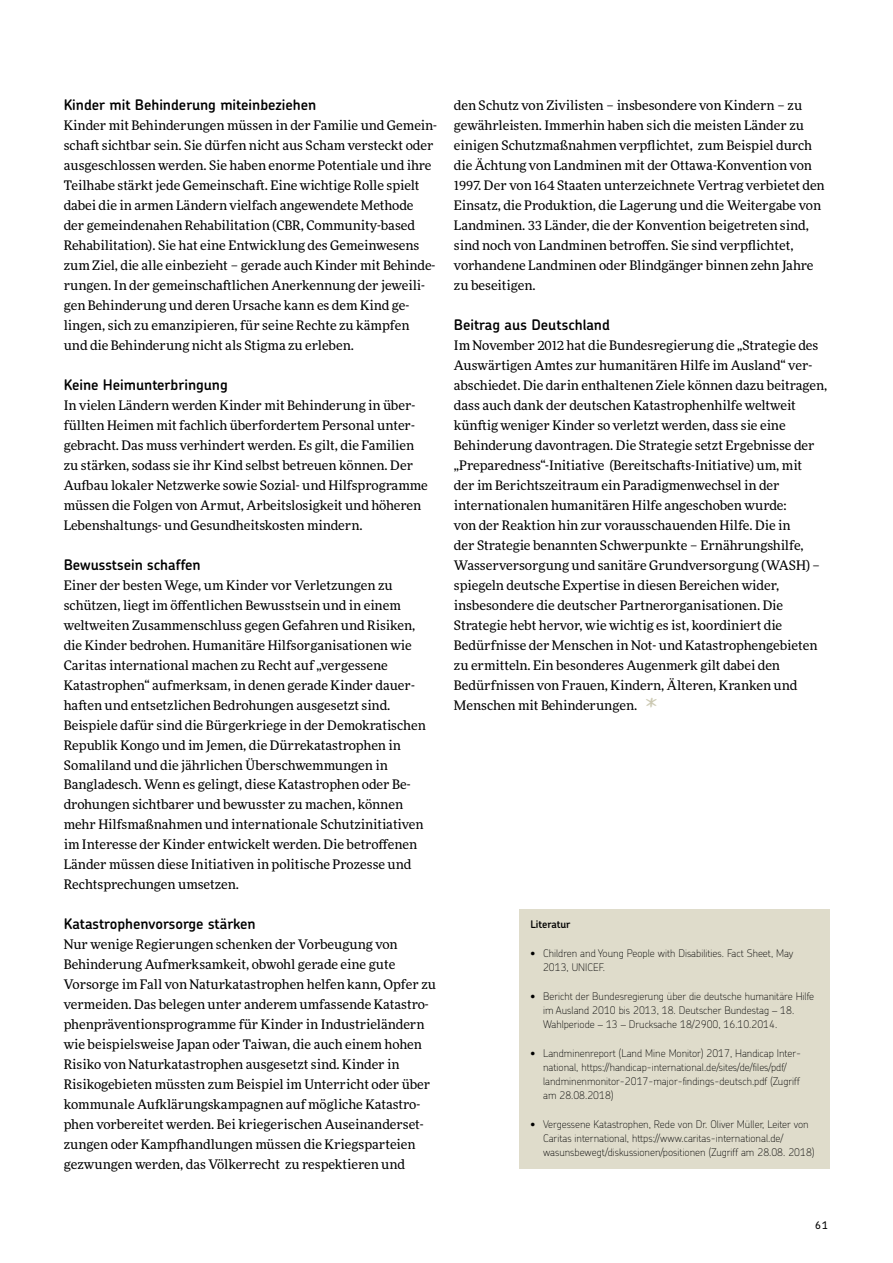
<style>
.page{position:relative;width:893px;height:1263px;background:#fff}
.page>*{position:absolute;margin:0;border:0;box-sizing:border-box;transform-origin:0 0}
.t1{font:600 14.7px "Chevin Std";color:#000}
.t2{font:13.2px/20px "More Pro";color:#000}
.t3{font:100 10.5px/14.2px "Chevin Std";color:#000}
.t4{font:600 10.5px "Chevin Std";letter-spacing:-.005em;color:#000}
.t5{font:500 10.5px "Chevin";color:#000}
.s1{font-family:"Sternsinger";font-size:19.5px;color:#cbc8b1}
</style>
<div class="page">
<div style="left:519px;top:909px;width:310px;height:260px;background:#dfdccb"></div>
<p class="t1" style="left:64px;top:95px;width:254px">Kinder mit Behinderung miteinbeziehen</p>
<p class="t2" style="left:64px;top:115px;width:375px">Kinder mit Behinderungen müssen in der Familie und Gemein&shy;schaft sichtbar sein. Sie dürfen nicht aus Scham versteckt oder ausgeschlossen werden. Sie haben enorme Potentiale und ihre Teilhabe stärkt jede Gemeinschaft. Eine wichtige Rolle spielt dabei die in armen Ländern vielfach angewendete Methode der gemeindenahen Rehabilitation (CBR, Community-based Rehabilitation). Sie hat eine Entwicklung des Gemeinwesens zum Ziel, die alle einbezieht – gerade auch Kinder mit Behinde&shy;rungen. In der gemeinschaftlichen Anerkennung der jeweili&shy;gen Behinderung und deren Ursache kann es dem Kind ge&shy;lingen, sich zu emanzipieren, für seine Rechte zu kämpfen<br>und die Behinderung nicht als Stigma zu erleben.</p>
<p class="t1" style="left:64px;top:375px;width:166px">Keine Heimunterbringung</p>
<p class="t2" style="left:64px;top:394px;width:366px">In vielen Ländern werden Kinder mit Behinderung in über&shy;füllten Heimen mit fachlich überfordertem Personal unter&shy;gebracht. Das muss verhindert werden. Es gilt, die Familien zu stärken, sodass sie ihr Kind selbst betreuen können. Der Aufbau lokaler Netzwerke sowie Sozial- und Hilfsprogramme müssen die Folgen von Armut, Arbeitslosigkeit und höheren Lebenshaltungs- und Gesundheitskosten mindern.</p>
<p class="t1" style="left:64px;top:554px;width:138px">Bewusstsein schaffen</p>
<p class="t2" style="left:64px;top:574px;width:364px">Einer der besten Wege, um Kinder vor Verletzungen zu schützen, liegt im öffentlichen Bewusstsein und in einem weltweiten Zusammenschluss gegen Gefahren und Risiken, die Kinder bedrohen. Humanitäre Hilfsorganisationen wie Caritas international machen zu Recht auf „vergessene Katastrophen“ aufmerksam, in denen gerade Kinder dauer&shy;haften und entsetzlichen Bedrohungen ausgesetzt sind.<br>Beispiele dafür sind die Bürgerkriege in der Demokratischen Republik Kongo und im Jemen, die Dürrekatastrophen in Somaliland und die jährlichen Überschwemmungen in Bangladesch. Wenn es gelingt, diese Katastrophen oder Be&shy;drohungen sichtbarer und bewusster zu machen, können mehr Hilfsmaßnahmen und internationale Schutzinitiativen im Interesse der Kinder entwickelt werden. Die betroffenen Länder müssen diese Initiativen in politische Prozesse und Rechtsprechungen umsetzen.</p>
<p class="t1" style="left:64px;top:914px;width:193px">Katastrophenvorsorge stärken</p>
<p class="t2" style="left:64px;top:934px;width:374px">Nur wenige Regierungen schenken der Vorbeugung von Behinderung Aufmerksamkeit, obwohl gerade eine gute Vorsorge im Fall von Naturkatastrophen helfen kann, Opfer zu vermeiden. Das belegen unter anderem umfassende Katastro&shy;phenpräventionsprogramme für Kinder in Industrieländern wie beispielsweise Japan oder Taiwan, die auch einem hohen Risiko von Naturkatastrophen ausgesetzt sind. Kinder in Risikogebieten müssten zum Beispiel im Unterricht oder über kommunale Aufklärungskampagnen auf mögliche Katastro&shy;phen vorbereitet werden. Bei kriegerischen Auseinanderset&shy;zungen oder Kampfhandlungen müssen die Kriegsparteien gezwungen werden, das Völkerrecht zu respektieren und</p>
<p class="t2" style="left:454px;top:95px;width:372px">den Schutz von Zivilisten – insbesondere von Kindern – zu gewährleisten. Immerhin haben sich die meisten Länder zu einigen Schutzmaßnahmen verpflichtet, zum Beispiel durch die Ächtung von Landminen mit der Ottawa-Konvention von 1997. Der von 164 Staaten unterzeichnete Vertrag verbietet den Einsatz, die Produktion, die Lagerung und die Weitergabe von Landminen. 33 Länder, die der Konvention beigetreten sind, sind noch von Landminen betroffen. Sie sind verpflichtet, vorhandene Landminen oder Blindgänger binnen zehn Jahre zu beseitigen.</p>
<p class="t1" style="left:454px;top:315px;width:158px">Beitrag aus Deutschland</p>
<p class="t2" style="left:454px;top:334px;width:375px">Im November 2012 hat die Bundesregierung die „Strategie des Auswärtigen Amtes zur humanitären Hilfe im Ausland“ ver&shy;abschiedet. Die darin enthaltenen Ziele können dazu beitragen, dass auch dank der deutschen Katastrophenhilfe weltweit künftig weniger Kinder so verletzt werden, dass sie eine Behinderung davontragen. Die Strategie setzt Ergebnisse der „Preparedness“-Initiative (Bereitschafts-Initiative) um, mit<br>der im Berichtszeitraum ein Paradigmenwechsel in der internationalen humanitären Hilfe angeschoben wurde:<br>von der Reaktion hin zur vorausschauenden Hilfe. Die in<br>der Strategie benannten Schwerpunkte – Ernährungshilfe, Wasserversorgung und sanitäre Grundversorgung (WASH) – spiegeln deutsche Expertise in diesen Bereichen wider, insbesondere die deutscher Partnerorganisationen. Die Strategie hebt hervor, wie wichtig es ist, koordiniert die Bedürfnisse der Menschen in Not- und Katastrophengebieten zu ermitteln. Ein besonderes Augenmerk gilt dabei den Bedürfnissen von Frauen, Kindern, Älteren, Kranken und Menschen mit Behinderungen. <span class="s1">*</span></p>
<p class="t4" style="left:530px;top:917px;width:42px">Literatur</p>
<p class="t3" style="left:543px;top:945px;width:252px;text-indent:-13px">• Children and Young People with Disabilities. Fact Sheet, May<br>2013, UNICEF.</p>
<p class="t3" style="left:543px;top:988px;width:273px;text-indent:-13px">• Bericht der Bundesregierung über die deutsche humanitäre Hilfe im Ausland 2010 bis 2013, 18. Deutscher Bundestag – 18.<br>Wahlperiode – 13 – Drucksache 18/2900, 16.10.2014.</p>
<p class="t3" style="left:543px;top:1045px;width:259px;text-indent:-13px">• Landminenreport (Land Mine Monitor) 2017, Handicap Inter&shy;national, https://handicap-international.de/sites/de/files/pdf/ landminenmonitor-2017-major-findings-deutsch.pdf (Zugriff am 28.08.2018)</p>
<p class="t3" style="left:543px;top:1116px;width:273px;text-indent:-13px">• Vergessene Katastrophen, Rede von Dr. Oliver Müller, Leiter von<br>Caritas international, https://www.caritas-international.de/ wasunsbewegt/diskussionen/positionen (Zugriff am 28.08. 2018)</p>
<p class="t5" style="left:815px;top:1218px;width:14px">61</p>
</div>
